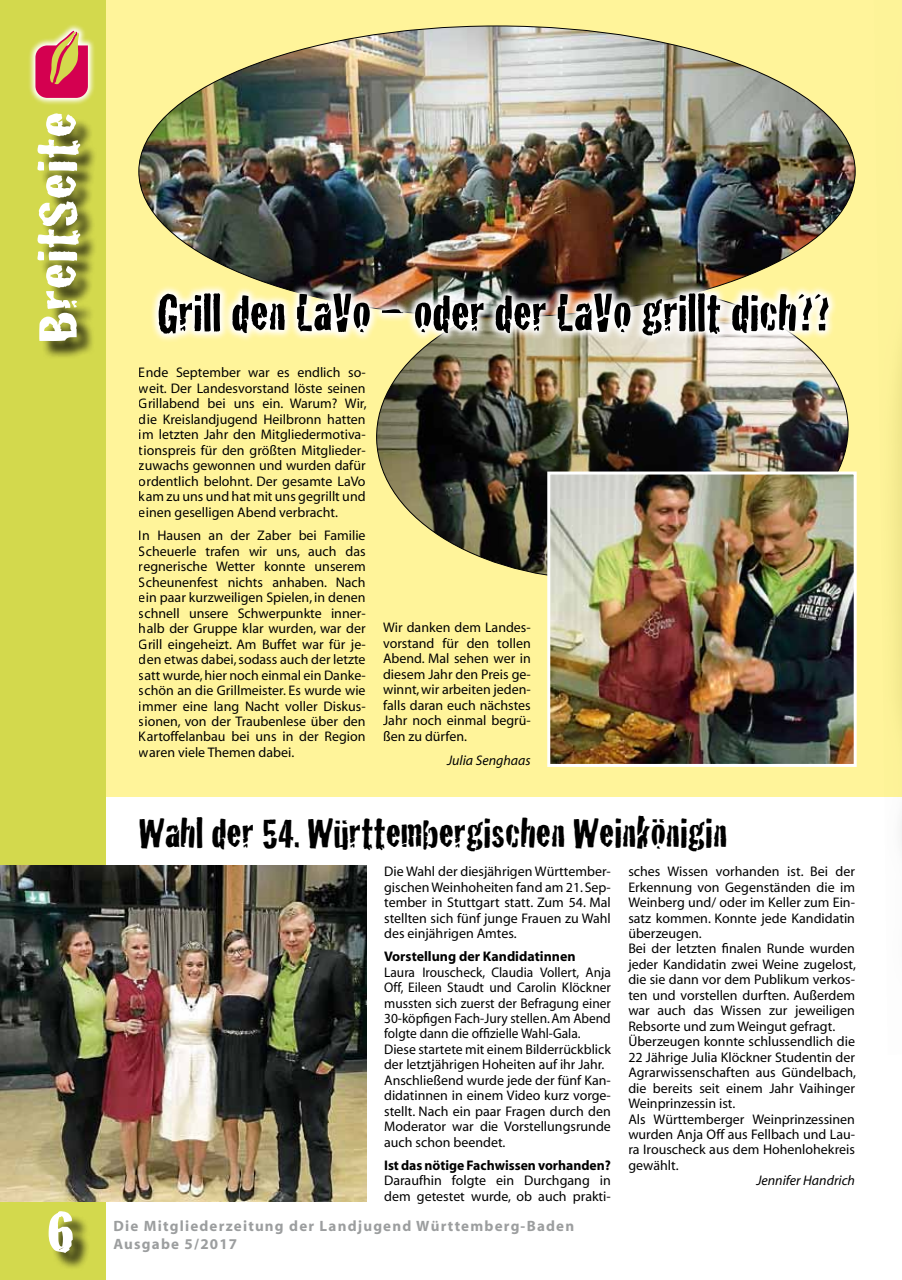
<style>
.page{position:relative;width:902px;height:1280px;background:#fff}
.page>*{position:absolute;margin:0;border:0;box-sizing:border-box;transform-origin:0 0}
.t1{font:58.5px "Cracked";color:#fff;scale:1.3 1}
.t2{font:53.4px "Cracked";color:#000}
.t3{font:43.5px "Cracked";color:#000}
.t4{font:700 15px/18px "Myriad";letter-spacing:.08em;color:#9c9e9f}
.t5{font:13.95px/15.5px "Myriad";color:#000;text-align:justify}
.t6{font:13.95px/15.5px "Myriad";color:#000;scale:.96 1}
.t7{font:700 13.95px "Myriad";color:#000}
.t8{font:italic 13.95px "Myriad";color:#000}
</style>
<div class="page">
<div style="left:34px;top:0;width:867px;height:797px;background:#fff49a"></div>
<div style="left:0;top:0;width:106px;height:1280px;background:#d3d94d"></div>
<div style="left:51px;top:1213px;width:40px;height:58px;background:#000;opacity:.75"></div>
<div style="left:40px;top:116px;width:58px;height:243px;background:#000;opacity:.75"></div>
<svg style="left:29px;top:25px;width:65px;height:80px"></svg>
<svg style="left:35px;top:31px;width:53px;height:67px"></svg>
<img style="left:376px;top:345px;width:473px;height:231px">
<img style="left:551px;top:475px;width:301px;height:288px">
<div style="left:547px;top:471px;width:309px;height:296px;border:3px solid #fff"></div>
<img style="left:0;top:866px;width:366px;height:335px">
<img style="left:140px;top:26px;width:715px;height:258px">
<img style="left:152px;top:284px;width:683px;height:61px">
<h1 class="t1" style="left:11px;top:343px;width:180px;rotate:-90deg">BreitSeite</h1>
<h2 class="t2" style="left:157px;top:271px;width:674px">Grill den LaVo – oder der LaVo grillt dich??</h2>
<p class="t5" style="left:139px;top:366px;width:229px">Ende September war es endlich so&shy;weit. Der Landesvorstand löste seinen Grillabend bei uns ein. Warum? Wir, die Kreislandjugend Heilbronn hatten im letzten Jahr den Mitgliedermotiva&shy;tionspreis für den größten Mitglieder&shy;zuwachs gewonnen und wurden dafür ordentlich belohnt. Der gesamte LaVo kam zu uns und hat mit uns gegrillt und einen geselligen Abend verbracht.</p>
<p class="t5" style="left:139px;top:529px;width:228px">In Hausen an der Zaber bei Familie Scheuerle trafen wir uns, auch das regnerische Wetter konnte unserem Scheunenfest nichts anhaben. Nach ein paar kurzweiligen Spielen, in denen schnell unsere Schwerpunkte inner&shy;halb der Gruppe klar wurden, war der Grill eingeheizt. Am Buffet war für je&shy;den etwas dabei, sodass auch der letzte satt wurde, hier noch einmal ein Danke&shy;schön an die Grillmeister. Es wurde wie immer eine lang Nacht voller Diskus&shy;sionen, von der Traubenlese über den Kartoffelanbau bei uns in der Region waren viele Themen dabei.</p>
<p class="t5" style="left:383px;top:621px;width:149px">Wir danken dem Landes&shy;vorstand für den tollen Abend. Mal sehen wer in diesem Jahr den Preis ge&shy;winnt, wir arbeiten jeden&shy;falls daran euch nächstes Jahr noch einmal begrü&shy;ßen zu dürfen.</p>
<p class="t8" style="left:447px;top:753px;width:85px">Julia Senghaas</p>
<h3 class="t3" style="left:139px;top:799px;width:589px">Wahl der 54. Württembergischen Weinkönigin</h3>
<p class="t5" style="left:384px;top:864px;width:228px">Die Wahl der diesjährigen Württember&shy;gischen Weinhoheiten fand am 21. Sep&shy;tember in Stuttgart statt. Zum 54. Mal stellten sich fünf junge Frauen zu Wahl des einjährigen Amtes.</p>
<p class="t7" style="left:384px;top:949px;width:193px">Vorstellung der Kandidatinnen</p>
<p class="t6" style="left:384px;top:965px;width:238px">Laura Irouscheck, Claudia Vollert, Anja Off, Eileen Staudt und Carolin Klöckner mussten sich zuerst der Befragung einer 30-köpfigen Fach-Jury stellen. Am Abend folgte dann die offizielle Wahl-Gala.<br>Diese startete mit einem Bilderrückblick der letztjährigen Hoheiten auf ihr Jahr.<br>Anschließend wurde jede der fünf Kan&shy;didatinnen in einem Video kurz vorge&shy;stellt. Nach ein paar Fragen durch den Moderator war die Vorstellungsrunde auch schon beendet.</p>
<p class="t7" style="left:384px;top:1158px;width:228px">Ist das nötige Fachwissen vorhanden?</p>
<p class="t5" style="left:384px;top:1173px;width:228px">Daraufhin folgte ein Durchgang in dem getestet wurde, ob auch prakti-</p>
<p class="t5" style="left:628px;top:864px;width:229px;text-align:left">sches Wissen vorhanden ist. Bei der Erkennung von Gegenständen die im Weinberg und/ oder im Keller zum Ein&shy;satz kommen. Konnte jede Kandidatin überzeugen.<br>Bei der letzten finalen Runde wurden jeder Kandidatin zwei Weine zugelost, die sie dann vor dem Publikum verkos&shy;ten und vorstellen durften. Außerdem war auch das Wissen zur jeweiligen Rebsorte und zum Weingut gefragt.<br>Überzeugen konnte schlussendlich die 22 Jährige Julia Klöckner Studentin der Agrarwissenschaften aus Gündelbach, die bereits seit einem Jahr Vaihinger Weinprinzessin ist.<br>Als Württemberger Weinprinzessinen wurden Anja Off aus Fellbach und Lau&shy;ra Irouscheck aus dem Hohenlohekreis gewählt.</p>
<p class="t8" style="left:756px;top:1174px;width:100px">Jennifer Handrich</p>
<h1 class="t1" style="left:47px;top:1185px;width:23px">6</h1>
<p class="t4" style="left:113px;top:1217px;width:462px">Die Mitgliederzeitung der Landjugend Württemberg-Baden<br>Ausgabe 5/2017</p>
</div>
